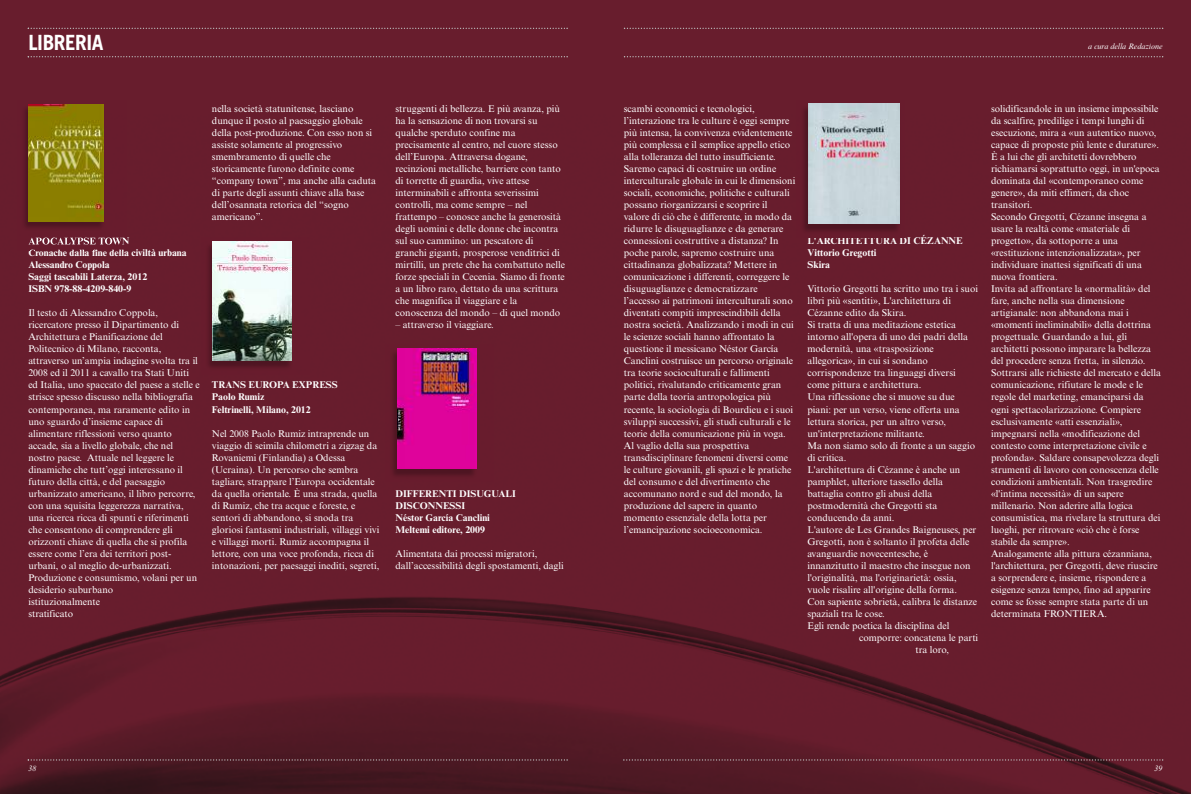
<style>
.page{position:relative;width:1191px;height:794px;background:#fff}
.page>*{position:absolute;margin:0;border:0;box-sizing:border-box;transform-origin:0 0}
.t1{font:700 21px "Trade Gothic LT Std";letter-spacing:-.02em;color:#fff}
.t2{font:9.8px/12px "Times New Roman MT Std";color:#fff}
.t3{font:700 9.8px/12px "Times New Roman MT Std";color:#fff}
.t4{font:italic 8px "Times New Roman MT Std";color:#fff}
</style>
<div class="page">
<img style="left:0;top:0;width:1191px;height:794px">
<svg style="left:28px;top:56px;width:540px;height:1px"></svg>
<svg style="left:28px;top:28px;width:540px;height:1px"></svg>
<svg style="left:28px;top:759px;width:540px;height:1px"></svg>
<svg style="left:624px;top:56px;width:539px;height:1px"></svg>
<svg style="left:624px;top:28px;width:539px;height:1px"></svg>
<svg style="left:623px;top:759px;width:540px;height:1px"></svg>
<img style="left:17px;top:101px;width:109px;height:149px">
<img style="left:28px;top:237px;width:84px;height:7px">
<img style="left:30px;top:249px;width:49px;height:1px">
<img style="left:28px;top:105px;width:76px;height:116px">
<img style="left:797px;top:100px;width:108px;height:137px">
<img style="left:808px;top:103px;width:91px;height:121px">
<img style="left:201px;top:238px;width:108px;height:137px">
<img style="left:213px;top:241px;width:79px;height:120px">
<img style="left:386px;top:345px;width:108px;height:137px">
<img style="left:397px;top:348px;width:79px;height:120px">
<h1 class="t1" style="left:28px;top:35px;width:77px">LIBRERIA</h1>
<p class="t3" style="left:28px;top:248px;width:160px">Cronache dalla fine della civiltà urbana<br>Alessandro Coppola<br>Saggi tascabili Laterza, 2012<br>ISBN 978-88-4209-840-9</p>
<p class="t2" style="left:28px;top:308px;width:173px">Il testo di Alessandro Coppola, ricercatore presso il Dipartimento di Architettura e Pianificazione del Politecnico di Milano, racconta, attraverso un’ampia indagine svolta tra il 2008 ed il 2011 a cavallo tra Stati Uniti ed Italia, uno spaccato del paese a stelle e strisce spesso discusso nella bibliografia contemporanea, ma raramente edito in uno sguardo d’insieme capace di alimentare riflessioni verso quanto accade, sia a livello globale, che nel nostro paese. Attuale nel leggere le dinamiche che tutt’oggi interessano il futuro della città, e del paesaggio urbanizzato americano, il libro percorre, con una squisita leggerezza narrativa, una ricerca ricca di spunti e riferimenti che consentono di comprendere gli orizzonti chiave di quella che si profila essere come l’era dei territori post&shy;urbani, o al meglio de-urbanizzati.<br>Produzione e consumismo, volani per un desiderio suburbano<br>istituzionalmente<br>stratificato</p>
<p class="t2" style="left:212px;top:104px;width:166px">nella società statunitense, lasciano dunque il posto al paesaggio globale della post-produzione. Con esso non si assiste solamente al progressivo smembramento di quelle che storicamente furono definite come “company town”, ma anche alla caduta di parte degli assunti chiave alla base dell’osannata retorica del “sogno americano”.</p>
<p class="t3" style="left:212px;top:380px;width:127px">TRANS EUROPA EXPRESS<br>Paolo Rumiz<br>Feltrinelli, Milano, 2012</p>
<p class="t2" style="left:212px;top:428px;width:169px">Nel 2008 Paolo Rumiz intraprende un viaggio di seimila chilometri a zigzag da Rovaniemi (Finlandia) a Odessa (Ucraina). Un percorso che sembra tagliare, strappare l’Europa occidentale da quella orientale. È una strada, quella di Rumiz, che tra acque e foreste, e sentori di abbandono, si snoda tra gloriosi fantasmi industriali, villaggi vivi e villaggi morti. Rumiz accompagna il lettore, con una voce profonda, ricca di intonazioni, per paesaggi inediti, segreti,</p>
<p class="t2" style="left:395px;top:104px;width:171px">struggenti di bellezza. E più avanza, più ha la sensazione di non trovarsi su qualche sperduto confine ma precisamente al centro, nel cuore stesso dell’Europa. Attraversa dogane, recinzioni metalliche, barriere con tanto di torrette di guardia, vive attese interminabili e affronta severissimi controlli, ma come sempre – nel frattempo – conosce anche la generosità degli uomini e delle donne che incontra sul suo cammino: un pescatore di granchi giganti, prosperose venditrici di mirtilli, un prete che ha combattuto nelle forze speciali in Cecenia. Siamo di fronte a un libro raro, dettato da una scrittura che magnifica il viaggiare e la conoscenza del mondo – di quel mondo</p>
<p class="t2" style="left:395px;top:320px;width:100px">– attraverso il viaggiare.</p>
<p class="t3" style="left:395px;top:488px;width:122px">DIFFERENTI DISUGUALI<br>DISCONNESSI<br>Néstor García Canclini<br>Meltemi editore, 2009</p>
<p class="t2" style="left:395px;top:548px;width:170px">Alimentata dai processi migratori, dall’accessibilità degli spostamenti, dagli</p>
<p class="t4" style="left:1088px;top:43px;width:76px">a cura della Redazione</p>
<p class="t2" style="left:624px;top:104px;width:173px">scambi economici e tecnologici, l’interazione tra le culture è oggi sempre più intensa, la convivenza evidentemente più complessa e il semplice appello etico alla tolleranza del tutto insufficiente.<br>Saremo capaci di costruire un ordine interculturale globale in cui le dimensioni sociali, economiche, politiche e culturali possano riorganizzarsi e scoprire il valore di ciò che è differente, in modo da ridurre le disuguaglianze e da generare connessioni costruttive a distanza? In poche parole, sapremo costruire una cittadinanza globalizzata? Mettere in comunicazione i differenti, correggere le disuguaglianze e democratizzare l’accesso ai patrimoni interculturali sono diventati compiti imprescindibili della nostra società. Analizzando i modi in cui le scienze sociali hanno affrontato la questione il messicano Néstor García Canclini costruisce un percorso originale tra teorie socioculturali e fallimenti politici, rivalutando criticamente gran parte della teoria antropologica più recente, la sociologia di Bourdieu e i suoi sviluppi successivi, gli studi culturali e le teorie della comunicazione più in voga.<br>Al vaglio della sua prospettiva transdisciplinare fenomeni diversi come le culture giovanili, gli spazi e le pratiche del consumo e del divertimento che accomunano nord e sud del mondo, la produzione del sapere in quanto momento essenziale della lotta per l’emancipazione socioeconomica.</p>
<p class="t3" style="left:807px;top:236px;width:157px">L'ARCHITETTURA DI CÉZANNE<br>Vittorio Gregotti<br>Skira</p>
<p class="t2" style="left:807px;top:284px;width:172px">Vittorio Gregotti ha scritto uno tra i suoi</p>
<p class="t2" style="left:807px;top:296px;width:145px">libri più «sentiti», L'architettura di</p>
<p class="t2" style="left:807px;top:308px;width:101px">Cézanne edito da Skira.</p>
<p class="t2" style="left:807px;top:320px;width:150px">Si tratta di una meditazione estetica</p>
<p class="t2" style="left:807px;top:332px;width:162px">intorno all'opera di uno dei padri della</p>
<p class="t2" style="left:807px;top:344px;width:128px">modernità, una «trasposizione</p>
<p class="t2" style="left:807px;top:356px;width:122px">allegorica», in cui si sondano</p>
<p class="t2" style="left:807px;top:368px;width:150px">corrispondenze tra linguaggi diversi</p>
<p class="t2" style="left:807px;top:380px;width:115px">come pittura e architettura.</p>
<p class="t2" style="left:807px;top:392px;width:149px">Una riflessione che si muove su due</p>
<p class="t2" style="left:807px;top:404px;width:154px">piani: per un verso, viene offerta una</p>
<p class="t2" style="left:807px;top:416px;width:140px">lettura storica, per un altro verso,</p>
<p class="t2" style="left:807px;top:428px;width:119px">un'interpretazione militante.</p>
<p class="t2" style="left:807px;top:440px;width:169px">Ma non siamo solo di fronte a un saggio</p>
<p class="t2" style="left:807px;top:452px;width:41px">di critica.</p>
<p class="t2" style="left:807px;top:464px;width:154px">L'architettura di Cézanne è anche un</p>
<p class="t2" style="left:807px;top:476px;width:137px">pamphlet, ulteriore tassello della</p>
<p class="t2" style="left:807px;top:488px;width:127px">battaglia contro gli abusi della</p>
<p class="t2" style="left:807px;top:500px;width:131px">postmodernità che Gregotti sta</p>
<p class="t2" style="left:807px;top:512px;width:88px">conducendo da anni.</p>
<p class="t2" style="left:807px;top:524px;width:170px">L'autore de Les Grandes Baigneuses, per</p>
<p class="t2" style="left:807px;top:536px;width:164px">Gregotti, non è soltanto il profeta delle</p>
<p class="t2" style="left:807px;top:548px;width:122px">avanguardie novecentesche, è</p>
<p class="t2" style="left:807px;top:560px;width:165px">innanzitutto il maestro che insegue non</p>
<p class="t2" style="left:807px;top:572px;width:151px">l'originalità, ma l'originarietà: ossia,</p>
<p class="t2" style="left:807px;top:584px;width:151px">vuole risalire all'origine della forma.</p>
<p class="t2" style="left:807px;top:596px;width:171px">Con sapiente sobrietà, calibra le distanze</p>
<p class="t2" style="left:807px;top:608px;width:79px">spaziali tra le cose.</p>
<p class="t2" style="left:807px;top:620px;width:144px">Egli rende poetica la disciplina del</p>
<p class="t2" style="left:859px;top:632px;width:121px">comporre: concatena le parti</p>
<p class="t2" style="left:915px;top:644px;width:35px">tra loro,</p>
<p class="t2" style="left:991px;top:104px;width:171px">solidificandole in un insieme impossibile da scalfire, predilige i tempi lunghi di esecuzione, mira a «un autentico nuovo, capace di proposte più lente e durature».<br>È a lui che gli architetti dovrebbero richiamarsi soprattutto oggi, in un'epoca dominata dal «contemporaneo come genere», da miti effimeri, da choc transitori.<br>Secondo Gregotti, Cézanne insegna a usare la realtà come «materiale di progetto», da sottoporre a una «restituzione intenzionalizzata», per individuare inattesi significati di una nuova frontiera.<br>Invita ad affrontare la «normalità» del fare, anche nella sua dimensione artigianale: non abbandona mai i «momenti ineliminabili» della dottrina progettuale. Guardando a lui, gli architetti possono imparare la bellezza del procedere senza fretta, in silenzio.<br>Sottrarsi alle richieste del mercato e della comunicazione, rifiutare le mode e le regole del marketing, emanciparsi da ogni spettacolarizzazione. Compiere esclusivamente «atti essenziali», impegnarsi nella «modificazione del contesto come interpretazione civile e profonda». Saldare consapevolezza degli strumenti di lavoro con conoscenza delle condizioni ambientali. Non trasgredire «l'intima necessità» di un sapere millenario. Non aderire alla logica consumistica, ma rivelare la struttura dei luoghi, per ritrovare «ciò che è forse stabile da sempre».<br>Analogamente alla pittura cézanniana, l'architettura, per Gregotti, deve riuscire a sorprendere e, insieme, rispondere a esigenze senza tempo, fino ad apparire come se fosse sempre stata parte di un determinata FRONTIERA.</p>
<p class="t4" style="left:28px;top:766px;width:9px">38</p>
<p class="t4" style="left:1154px;top:766px;width:9px">39</p>
</div>
